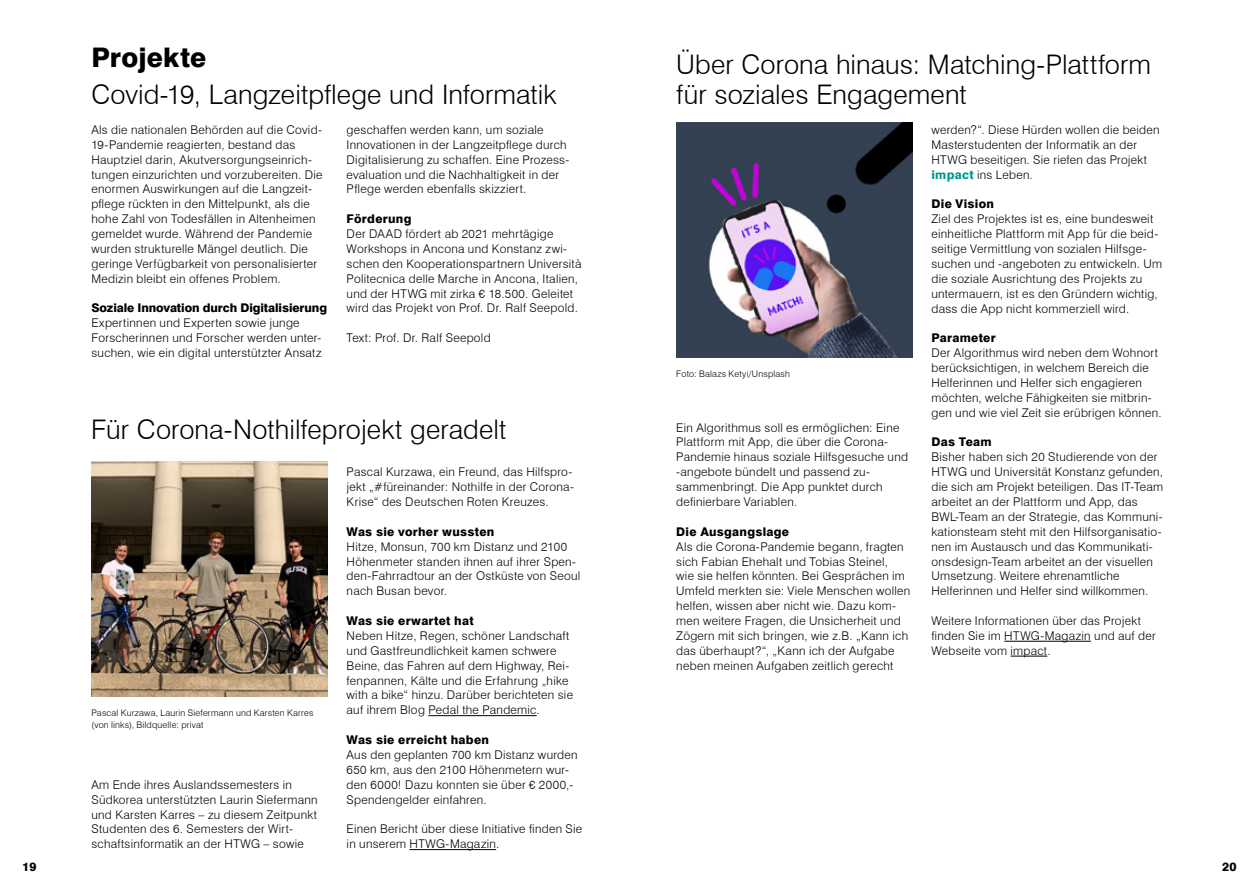
<style>
.page{position:relative;width:1259px;height:893px;background:#fff}
.page>*{position:absolute;margin:0;border:0;box-sizing:border-box;transform-origin:0 0}
.t1{font:300 27px/29.7px "Swiss 721 BT";letter-spacing:.005em;color:#000}
.t2{font:800 27px "Swiss 721 BT";letter-spacing:.005em;color:#000}
.t3{font:300 12px/14.9px "Swiss 721 BT";letter-spacing:.025em;color:#000}
.t4{font:800 12px "Swiss 721 BT";letter-spacing:.02em;color:#000}
.t5{font:800 12px "Swiss 721 BT";letter-spacing:-.005em;color:#000}
.t6{font:300 9px/12px "Swiss 721 BT";letter-spacing:.025em;color:#000}
.s1{font-weight:800;color:#009a93}
</style>
<div class="page">
<img style="left:91px;top:461px;width:236px;height:235px">
<img style="left:676px;top:122px;width:236px;height:235px">
<hr style="left:1004px;top:641px;width:87px;height:1px;background:#000">
<hr style="left:1010px;top:656px;width:37px;height:1px;background:#000">
<hr style="left:428px;top:715px;width:108px;height:1px;background:#000">
<hr style="left:409px;top:849px;width:87px;height:1px;background:#000">
<h1 class="t2" style="left:91px;top:41px;width:116px">Projekte</h1>
<h1 class="t1" style="left:91px;top:80px;width:466px">Covid-19, Langzeitpflege und Informatik</h1>
<p class="t3" style="left:91px;top:122px;width:232px">Als die nationalen Behörden auf die Covid-19-Pandemie reagierten, bestand das Hauptziel darin, Akutversorgungseinrich&shy;tungen einzurichten und vorzubereiten. Die enormen Auswirkungen auf die Langzeit&shy;pflege rückten in den Mittelpunkt, als die hohe Zahl von Todesfällen in Altenheimen gemeldet wurde. Während der Pandemie wurden strukturelle Mängel deutlich. Die geringe Verfügbarkeit von personalisierter Medizin bleibt ein offenes Problem.</p>
<p class="t5" style="left:91px;top:301px;width:237px">Soziale Innovation durch Digitalisierung</p>
<p class="t3" style="left:91px;top:316px;width:232px">Expertinnen und Experten sowie junge<br>Forscherinnen und Forscher werden unter&shy;suchen, wie ein digital unterstützter Ansatz</p>
<p class="t3" style="left:347px;top:122px;width:224px">geschaffen werden kann, um soziale Innovationen in der Langzeitpflege durch Digitalisierung zu schaffen. Eine Prozess&shy;evaluation und die Nachhaltigkeit in der Pflege werden ebenfalls skizziert.</p>
<p class="t4" style="left:347px;top:212px;width:66px">Förderung</p>
<p class="t3" style="left:347px;top:226px;width:236px">Der DAAD fördert ab 2021 mehrtägige Workshops in Ancona und Konstanz zwi&shy;schen den Kooperationspartnern Università Politecnica delle Marche in Ancona, Italien, und der HTWG mit zirka € 18.500. Geleitet wird das Projekt von Prof. Dr. Ralf Seepold.</p>
<p class="t3" style="left:347px;top:330px;width:145px">Text: Prof. Dr. Ralf Seepold</p>
<h1 class="t1" style="left:91px;top:414px;width:417px">Für Corona-Nothilfeprojekt geradelt</h1>
<p class="t6" style="left:91px;top:706px;width:223px">Pascal Kurzawa, Laurin Siefermann und Karsten Karres (von links), Bildquelle: privat</p>
<p class="t3" style="left:91px;top:777px;width:228px">Am Ende ihres Auslandssemesters in Südkorea unterstützten Laurin Siefermann und Karsten Karres – zu diesem Zeitpunkt Studenten des 6. Semesters der Wirt&shy;schaftsinformatik an der HTWG – sowie</p>
<p class="t3" style="left:347px;top:464px;width:229px">Pascal Kurzawa, ein Freund, das Hilfspro&shy;jekt „#füreinander: Nothilfe in der Corona-<br>Krise“ des Deutschen Roten Kreuzes.</p>
<p class="t4" style="left:347px;top:524px;width:149px">Was sie vorher wussten</p>
<p class="t3" style="left:347px;top:539px;width:235px">Hitze, Monsun, 700 km Distanz und 2100<br>Höhenmeter standen ihnen auf ihrer Spen&shy;den-Fahrradtour an der Ostküste von Seoul nach Busan bevor.</p>
<p class="t4" style="left:347px;top:613px;width:129px">Was sie erwartet hat</p>
<p class="t3" style="left:347px;top:628px;width:228px">Neben Hitze, Regen, schöner Landschaft und Gastfreundlichkeit kamen schwere Beine, das Fahren auf dem Highway, Rei&shy;fenpannen, Kälte und die Erfahrung „hike with a bike“ hinzu. Darüber berichteten sie auf ihrem Blog Pedal the Pandemic.</p>
<p class="t4" style="left:347px;top:733px;width:144px">Was sie erreicht haben</p>
<p class="t3" style="left:347px;top:747px;width:233px">Aus den geplanten 700 km Distanz wurden 650 km, aus den 2100 Höhenmetern wur&shy;den 6000! Dazu konnten sie über € 2000,- Spendengelder einfahren.</p>
<p class="t3" style="left:347px;top:822px;width:237px">Einen Bericht über diese Initiative finden Sie in unserem HTWG-Magazin.</p>
<h1 class="t1" style="left:676px;top:50px;width:476px">Über Corona hinaus: Matching-Plattform für soziales Engagement</h1>
<p class="t6" style="left:676px;top:367px;width:115px">Foto: Balazs Ketyi/Unsplash</p>
<p class="t3" style="left:676px;top:420px;width:233px">Ein Algorithmus soll es ermöglichen: Eine Plattform mit App, die über die Corona-Pandemie hinaus soziale Hilfsgesuche und -angebote bündelt und passend zu&shy;sammenbringt. Die App punktet durch definierbare Variablen.</p>
<p class="t4" style="left:676px;top:524px;width:114px">Die Ausgangslage</p>
<p class="t3" style="left:676px;top:539px;width:236px">Als die Corona-Pandemie begann, fragten sich Fabian Ehehalt und Tobias Steinel,<br>wie sie helfen könnten. Bei Gesprächen im Umfeld merkten sie: Viele Menschen wollen helfen, wissen aber nicht wie. Dazu kom&shy;men weitere Fragen, die Unsicherheit und Zögern mit sich bringen, wie z.B. „Kann ich das überhaupt?“, „Kann ich der Aufgabe neben meinen Aufgaben zeitlich gerecht</p>
<p class="t3" style="left:931px;top:122px;width:230px">werden?“. Diese Hürden wollen die beiden Masterstudenten der Informatik an der HTWG beseitigen. Sie riefen das Projekt <span class="s1">impact</span> ins Leben.</p>
<p class="t4" style="left:931px;top:197px;width:64px">Die Vision</p>
<p class="t3" style="left:931px;top:211px;width:232px">Ziel des Projektes ist es, eine bundesweit einheitliche Plattform mit App für die beid&shy;seitige Vermittlung von sozialen Hilfsge&shy;suchen und -angeboten zu entwickeln. Um die soziale Ausrichtung des Projekts zu untermauern, ist es den Gründern wichtig, dass die App nicht kommerziell wird.</p>
<p class="t4" style="left:931px;top:331px;width:66px">Parameter</p>
<p class="t3" style="left:931px;top:345px;width:232px">Der Algorithmus wird neben dem Wohnort berücksichtigen, in welchem Bereich die Helferinnen und Helfer sich engagieren möchten, welche Fähigkeiten sie mitbrin&shy;gen und wie viel Zeit sie erübrigen können.</p>
<p class="t4" style="left:931px;top:435px;width:62px">Das Team</p>
<p class="t3" style="left:931px;top:450px;width:233px">Bisher haben sich 20 Studierende von der HTWG und Universität Konstanz gefunden, die sich am Projekt beteiligen. Das IT-Team arbeitet an der Plattform und App, das BWL-Team an der Strategie, das Kommuni&shy;kationsteam steht mit den Hilfsorganisatio&shy;nen im Austausch und das Kommunikati&shy;onsdesign-Team arbeitet an der visuellen Umsetzung. Weitere ehrenamtliche Helferinnen und Helfer sind willkommen.</p>
<p class="t3" style="left:931px;top:613px;width:226px">Weitere Informationen über das Projekt finden Sie im HTWG-Magazin und auf der<br>Webseite vom impact.</p>
<p class="t4" style="left:22px;top:859px;width:16px">19</p>
<p class="t4" style="left:1222px;top:859px;width:16px">20</p>
</div>
